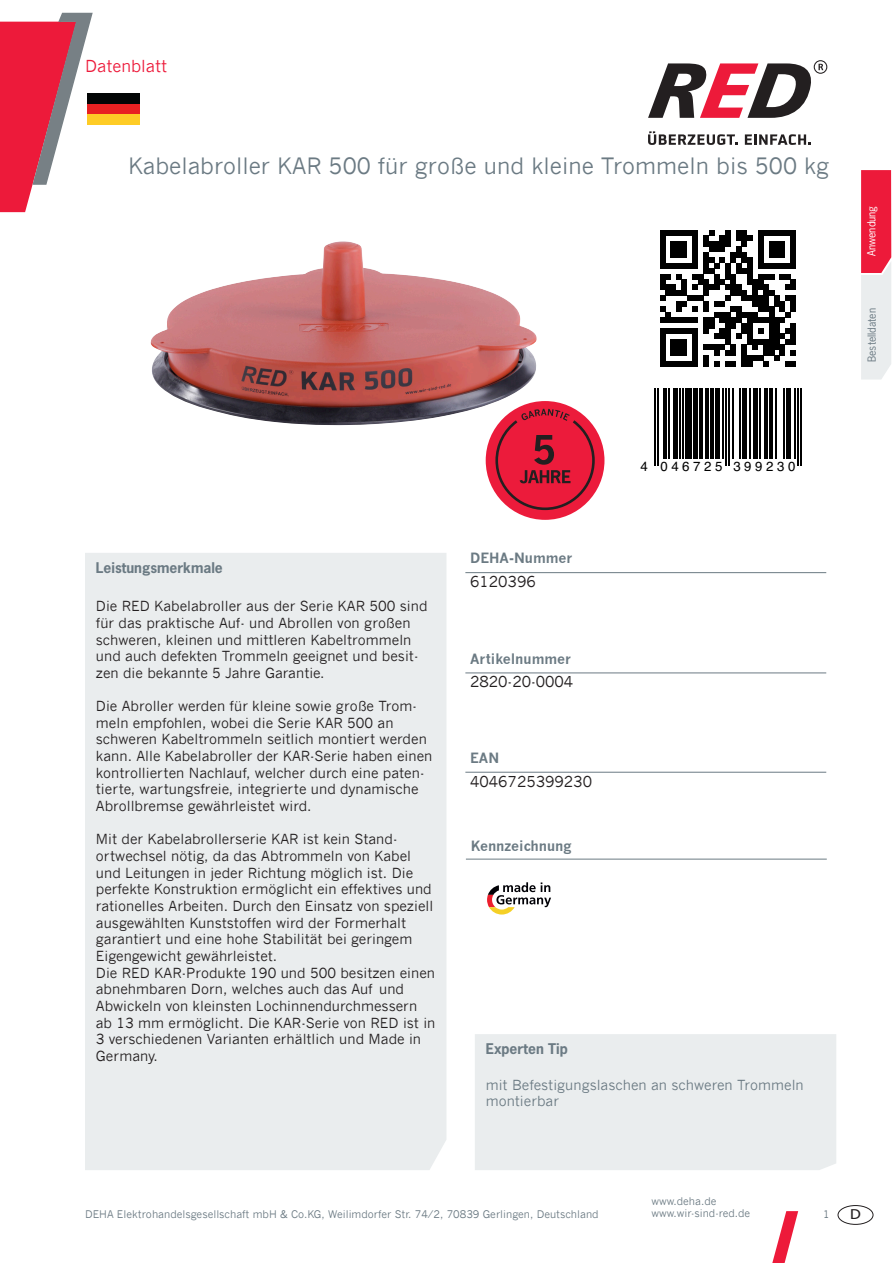
<style>
.page{position:relative;width:893px;height:1263px;background:#fff}
.page>*{position:absolute;margin:0;border:0;box-sizing:border-box;transform-origin:0 0}
.t1{font:22.5px "News Gothic";color:#6b7a83}
.t2{font:16.5px "News Gothic";color:#ed1a3a}
.t3{font:15px "News Gothic";color:#231f20}
.t4{font:13.8px/16.6px "News Gothic";color:#231f20}
.t5{font:13.8px/16.6px "News Gothic";color:#6b7a83}
.t6{font:700 13.8px "News Gothic";color:#6b7a83}
.t7{font:700 13.8px "News Gothic Std";color:#6b7a83}
.t8{font:13.5px "Tahoma";color:#231f20;scale:1.17 1}
.t9{font:13.2px "Helvetica";letter-spacing:.27em;color:#000}
.t10{font:10.5px/12.6px "News Gothic";color:#6b7a83}
.t11{font:10.5px "News Gothic Std";color:#6b7a83}
.t12{font:10.5px "News Gothic Std";color:#fff}
</style>
<div class="page">
<svg style="left:487px;top:882px;width:64px;height:32px"></svg>
<svg style="left:660px;top:230px;width:136px;height:136px"></svg>
<hr style="left:654px;top:388px;width:2px;height:77px;background:#000">
<hr style="left:657px;top:388px;width:2px;height:77px;background:#000">
<hr style="left:663px;top:388px;width:4px;height:71px;background:#000">
<hr style="left:668px;top:388px;width:2px;height:71px;background:#000">
<hr style="left:673px;top:388px;width:4px;height:71px;background:#000">
<hr style="left:679px;top:388px;width:2px;height:71px;background:#000">
<hr style="left:682px;top:388px;width:2px;height:71px;background:#000">
<div style="left:685px;top:388px;width:6px;height:71px;background:#000"></div>
<div style="left:693px;top:388px;width:5px;height:71px;background:#000"></div>
<hr style="left:699px;top:388px;width:3px;height:71px;background:#000">
<hr style="left:705px;top:388px;width:3px;height:71px;background:#000">
<hr style="left:710px;top:388px;width:3px;height:71px;background:#000">
<hr style="left:715px;top:388px;width:4px;height:71px;background:#000">
<hr style="left:722px;top:388px;width:2px;height:71px;background:#000">
<hr style="left:726px;top:388px;width:1px;height:77px;background:#000">
<hr style="left:729px;top:388px;width:1px;height:77px;background:#000">
<hr style="left:732px;top:388px;width:1px;height:71px;background:#000">
<hr style="left:739px;top:388px;width:2px;height:71px;background:#000">
<hr style="left:743px;top:388px;width:4px;height:71px;background:#000">
<hr style="left:749px;top:388px;width:1px;height:71px;background:#000">
<div style="left:753px;top:388px;width:5px;height:71px;background:#000"></div>
<hr style="left:760px;top:388px;width:1px;height:71px;background:#000">
<hr style="left:764px;top:388px;width:3px;height:71px;background:#000">
<hr style="left:769px;top:388px;width:3px;height:71px;background:#000">
<hr style="left:775px;top:388px;width:2px;height:71px;background:#000">
<hr style="left:783px;top:388px;width:1px;height:71px;background:#000">
<div style="left:786px;top:388px;width:5px;height:71px;background:#000"></div>
<hr style="left:794px;top:388px;width:1px;height:71px;background:#000">
<hr style="left:797px;top:388px;width:1px;height:77px;background:#000">
<hr style="left:800px;top:388px;width:2px;height:77px;background:#000">
<svg style="left:861px;top:170px;width:30px;height:209px;background:#eb8898"></svg>
<div style="left:85px;top:553px;width:361px;height:617px;background:#eaedee"></div>
<div style="left:96px;top:601px;width:340px;height:551px;background:#eaedee"></div>
<hr style="left:465px;top:572px;width:361px;height:1px;background:#6b7a83">
<hr style="left:465px;top:672px;width:361px;height:1px;background:#6b7a83">
<hr style="left:465px;top:772px;width:361px;height:1px;background:#6b7a83">
<hr style="left:466px;top:859px;width:361px;height:1px;background:#6b7a83">
<svg style="left:0;top:12px;width:93px;height:200px"></svg>
<svg style="left:648px;top:131px;width:90px;height:14px"></svg>
<svg style="left:745px;top:134px;width:66px;height:11px"></svg>
<svg style="left:648px;top:60px;width:179px;height:58px"></svg>
<div style="left:88px;top:93px;width:52px;height:32px;background:#030505"></div>
<div style="left:88px;top:104px;width:52px;height:21px;background:#e82122"></div>
<div style="left:88px;top:114px;width:52px;height:11px;background:#fecc26"></div>
<svg style="left:772px;top:1211px;width:26px;height:52px"></svg>
<div style="left:838px;top:1205px;width:35px;height:19px;border:1px solid #231f20;border-radius:50%"></div>
<div style="left:475px;top:1034px;width:361px;height:136px;background:#eaedee"></div>
<div style="left:486px;top:1079px;width:340px;height:47px;background:#eaedee"></div>
<img style="left:150px;top:241px;width:387px;height:185px">
<div style="left:486px;top:401px;width:118px;height:119px;background:#ec1b3b;border-radius:50%"></div>
<svg style="left:495px;top:409px;width:100px;height:101px"></svg>
<p class="t2" style="left:85px;top:56px;width:84px">Datenblatt</p>
<h1 class="t1" style="left:128px;top:153px;width:703px">Kabelabroller KAR 500 für große und kleine Trommeln bis 500 kg</h1>
<p class="t12" style="left:865px;top:256px;width:52px;rotate:-90deg">Anwendung</p>
<p class="t11" style="left:865px;top:362px;width:55px;rotate:-90deg">Bestelldaten</p>
<p class="t7" style="left:96px;top:559px;width:128px">Leistungsmerkmale</p>
<p class="t4" style="left:96px;top:598px;width:333px">Die RED Kabelabroller aus der Serie KAR 500 sind für das praktische Auf- und Abrollen von großen schweren, kleinen und mittleren Kabeltrommeln und auch defekten Trommeln geeignet und besit&shy;zen die bekannte 5 Jahre Garantie.</p>
<p class="t4" style="left:96px;top:698px;width:338px">Die Abroller werden für kleine sowie große Trom&shy;meln empfohlen, wobei die Serie KAR 500 an schweren Kabeltrommeln seitlich montiert werden kann. Alle Kabelabroller der KAR-Serie haben einen kontrollierten Nachlauf, welcher durch eine paten&shy;tierte, wartungsfreie, integrierte und dynamische Abrollbremse gewährleistet wird.</p>
<p class="t4" style="left:96px;top:831px;width:341px">Mit der Kabelabrollerserie KAR ist kein Stand&shy;ortwechsel nötig, da das Abtrommeln von Kabel und Leitungen in jeder Richtung möglich ist. Die perfekte Konstruktion ermöglicht ein effektives und rationelles Arbeiten. Durch den Einsatz von speziell ausgewählten Kunststoffen wird der Formerhalt garantiert und eine hohe Stabilität bei geringem Eigengewicht gewährleistet.<br>Die RED KAR-Produkte 190 und 500 besitzen einen abnehmbaren Dorn, welches auch das Auf und Abwickeln von kleinsten Lochinnendurchmessern ab 13 mm ermöglicht. Die KAR-Serie von RED ist in 3 verschiedenen Varianten erhältlich und Made in Germany.</p>
<p class="t6" style="left:470px;top:550px;width:104px">DEHA-Nummer</p>
<p class="t3" style="left:470px;top:573px;width:67px">6120396</p>
<p class="t6" style="left:470px;top:650px;width:102px">Artikelnummer</p>
<p class="t3" style="left:470px;top:672px;width:105px">2820-20-0004</p>
<p class="t6" style="left:470px;top:750px;width:31px">EAN</p>
<p class="t3" style="left:470px;top:772px;width:123px">4046725399230</p>
<p class="t6" style="left:471px;top:837px;width:102px">Kennzeichnung</p>
<p class="t9" style="left:640px;top:456px;width:156px">4 046725 399230</p>
<p class="t7" style="left:486px;top:1040px;width:84px">Experten Tip</p>
<p class="t5" style="left:486px;top:1076px;width:320px">mit Befestigungslaschen an schweren Trommeln montierbar</p>
<p class="t10" style="left:651px;top:1194px;width:100px">www.deha.de www.wir-sind-red.de</p>
<p class="t10" style="left:85px;top:1208px;width:515px">DEHA Elektrohandelsgesellschaft mbH &amp; Co.KG, Weilimdorfer Str. 74/2, 70839 Gerlingen, Deutschland</p>
<p class="t10" style="left:823px;top:1208px;width:8px">1</p>
<p class="t8" style="left:850px;top:1205px;width:11px">D</p>
</div>
